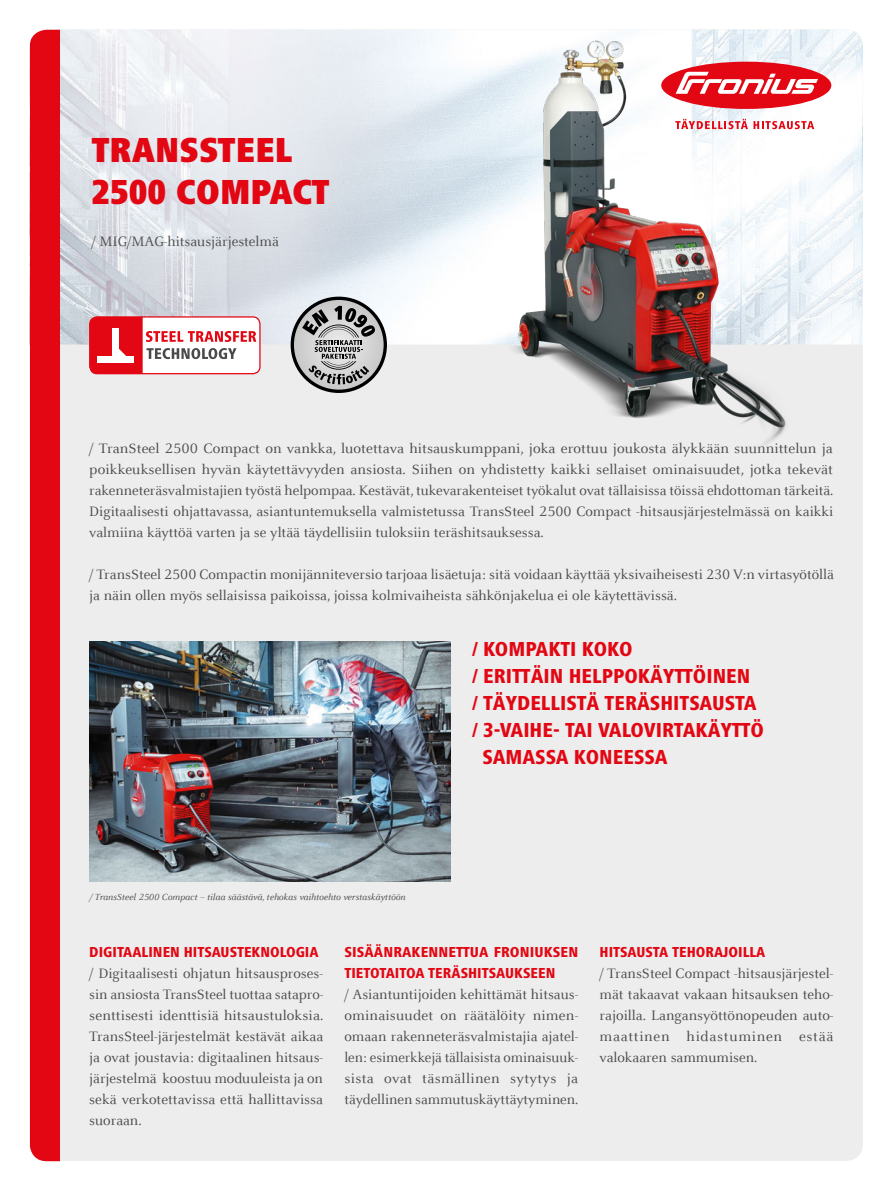
<style>
.page{position:relative;width:893px;height:1191px;background:#fff}
.page>*{position:absolute;margin:0;border:0;box-sizing:border-box;transform-origin:0 0}
._24_28_LW20_Frut_bla{font:900 condensed 36px "Frutiger Next LTW1 G";color:#e30613}
._14_18_LW30_Frut_hea{font:800 condensed 21px/27px "Frutiger Next LTW1 G";color:#e30613}
._10_14_LW10_Celeste{font:15px/21px "Celeste Offc Pro";color:#4a4a49;text-align:justify}
._10_14_LW10_Celeste-2{font:800 condensed 15px/21px "Frutiger Next LTW1 G";color:#e30613}
._10_14_LW30_Frut_hea{font:800 condensed 15px "Frutiger Next LTW1 G";color:#e30613}
._24_28_LW20_Frut_bla-2{font:15px "Celeste Offc Pro";color:#4a4a49}
._6_5_8_LW0_Celeste_r{font:italic 9.75px "Celeste Offc Pro";color:#4a4a49}
</style>
<div class="page">
<div style="left:29px;top:30px;width:834px;height:1131px;background:#ededed;border-radius:17px"></div>
<img style="left:29px;top:30px;width:834px;height:314px">
<div style="left:30px;top:30px;width:30px;height:1131px;background:#e30613"></div>
<img style="left:89px;top:641px;width:362px;height:240px">
<div style="left:89px;top:316px;width:172px;height:58px;border:1px solid #e30613;border-radius:7px"></div>
<svg style="left:89px;top:317px;width:167px;height:56px;background:#eba0a5"></svg>
<img style="left:480px;top:38px;width:314px;height:407px">
<svg style="left:291px;top:297px;width:96px;height:96px"></svg>
<div style="left:661px;top:62px;width:170px;height:47px;background:#e30613;border-radius:50%"></div>
<svg style="left:676px;top:72px;width:142px;height:22px"></svg>
<svg style="left:675px;top:119px;width:139px;height:10px"></svg>
<p class="_24_28_LW20_Frut_bla" style="left:91px;top:129px;width:203px">TRANSSTEEL</p>
<p class="_24_28_LW20_Frut_bla" style="left:91px;top:171px;width:240px">2500 COMPACT</p>
<p class="_24_28_LW20_Frut_bla-2" style="left:91px;top:232px;width:189px">/ MIG/MAG-hitsausjärjestelmä</p>
<p class="_10_14_LW10_Celeste" style="left:89px;top:438px;width:746px">/ TranSteel 2500 Compact on vankka, luotettava hitsauskumppani, joka erottuu joukosta älykkään suunnittelun ja poikkeuksellisen hyvän käytettävyyden ansiosta. Siihen on yhdistetty kaikki sellaiset ominaisuudet, jotka tekevät rakenneteräsvalmistajien työstä helpompaa. Kestävät, tukevarakenteiset työkalut ovat tällaisissa töissä ehdottoman tärkeitä.<br>Digitaalisesti ohjattavassa, asiantuntemuksella valmistetussa TransSteel 2500 Compact -hitsausjärjestelmässä on kaikki valmiina käyttöä varten ja se yltää täydellisiin tuloksiin teräshitsauksessa.</p>
<p class="_10_14_LW10_Celeste" style="left:89px;top:564px;width:746px">/ TransSteel 2500 Compactin monijänniteversio tarjoaa lisäetuja: sitä voidaan käyttää yksivaiheisesti 230 V:n virtasyötöllä ja näin ollen myös sellaisissa paikoissa, joissa kolmivaiheista sähkönjakelua ei ole käytettävissä.</p>
<p class="_6_5_8_LW0_Celeste_r" style="left:89px;top:891px;width:318px">/ TransSteel 2500 Compact – tilaa säästävä, tehokas vaihtoehto verstaskäyttöön</p>
<p class="_14_18_LW30_Frut_hea" style="left:472px;top:636px;width:162px">/ KOMPAKTI KOKO</p>
<p class="_14_18_LW30_Frut_hea" style="left:472px;top:663px;width:280px">/ ERITTÄIN HELPPOKÄYTTÖINEN</p>
<p class="_14_18_LW30_Frut_hea" style="left:472px;top:690px;width:286px">/ TÄYDELLISTÄ TERÄSHITSAUSTA</p>
<p class="_14_18_LW30_Frut_hea" style="left:482px;top:717px;width:283px;text-indent:-10px">/ 3-VAIHE- TAI VALOVIRTAKÄYTTÖ<br>SAMASSA KONEESSA</p>
<p class="_10_14_LW30_Frut_hea" style="left:89px;top:943px;width:231px">DIGITAALINEN HITSAUSTEKNOLOGIA</p>
<p class="_10_14_LW10_Celeste" style="left:89px;top:963px;width:236px">/ Digitaalisesti ohjatun hitsausproses&shy;sin ansiosta TransSteel tuottaa satapro&shy;senttisesti identtisiä hitsaustuloksia.<br>TransSteel-järjestelmät kestävät aikaa ja ovat joustavia: digitaalinen hitsaus&shy;järjestelmä koostuu moduuleista ja on sekä verkotettavissa että hallittavissa suoraan.</p>
<p class="_10_14_LW10_Celeste-2" style="left:344px;top:942px;width:235px">SISÄÄNRAKENNETTUA FRONIUKSEN<br>TIETOTAITOA TERÄSHITSAUKSEEN</p>
<p class="_10_14_LW10_Celeste" style="left:344px;top:984px;width:235px">/ Asiantuntijoiden kehittämät hitsaus&shy;ominaisuudet on räätälöity nimen&shy;omaan rakenneteräsvalmistajia ajatel&shy;len: esimerkkejä tällaisista ominaisuuk&shy;sista ovat täsmällinen sytytys ja täydellinen sammutuskäyttäytyminen.</p>
<p class="_10_14_LW10_Celeste-2" style="left:600px;top:942px;width:167px">HITSAUSTA TEHORAJOILLA</p>
<p class="_10_14_LW10_Celeste" style="left:600px;top:963px;width:235px">/ TransSteel Compact -hitsausjärjestel&shy;mät takaavat vakaan hitsauksen teho&shy;rajoilla. Langansyöttönopeuden auto&shy;maattinen hidastuminen estää valokaaren sammumisen.</p>
</div>
